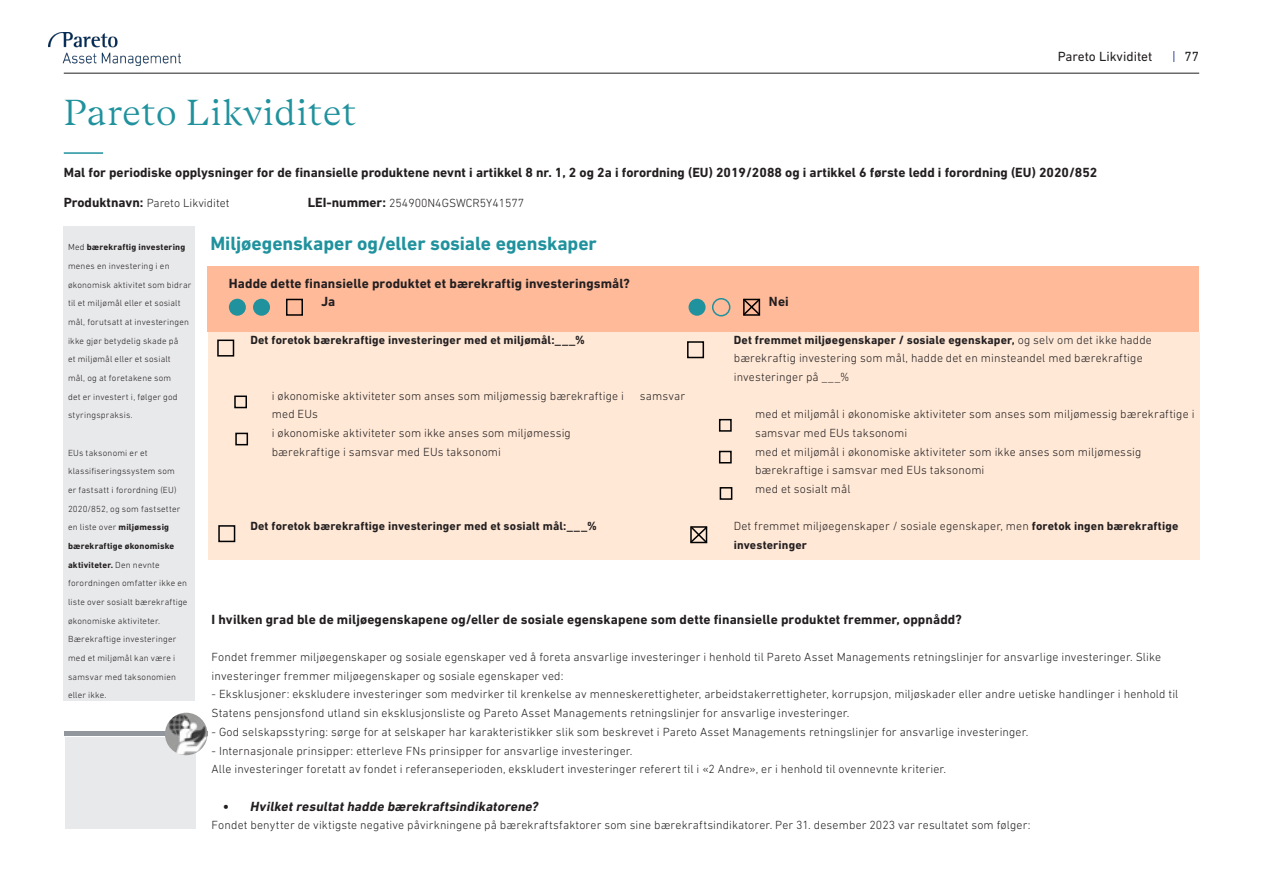
<style>
.page{position:relative;width:1263px;height:893px;background:#fff}
.page>*{position:absolute;margin:0;border:0;box-sizing:border-box;transform-origin:0 0}
.Tittel{font:300 36px "Beirut Display";color:#20929d}
.Brødtekst{font:700 19.5px "DIN Next LT Pro";letter-spacing:-.005em;color:#20929d}
.Brødtekst-2{font:700 13.5px "DIN Next LT Pro";color:#231f20}
.t1{font:italic 700 13.5px "DIN Next LT Pro";color:#231f20}
.t2{font:13.5px "DIN Next LT Pro";color:#231f20}
.Brødtekst-3{font:300 12px/18.6px "DIN Next LT Pro";letter-spacing:.01em;color:#231f20}
.Brødtekst-4{font:700 12px "DIN Next LT Pro";letter-spacing:.015em;color:#231f20}
.Brødtekst-5{font:300 9px/18.6px "DIN Next LT Pro";letter-spacing:.02em;color:#231f20}
.s1{font-weight:700;font-size:13.5px}
.s2{font-weight:700}
.s3{font-style:normal}
</style>
<div class="page">
<hr style="left:64px;top:73px;width:1135px;height:1px;background:#231f20">
<img style="left:49px;top:33px;width:131px;height:32px">
<hr style="left:64px;top:732px;width:143px;height:4px;background:#92969d">
<div style="left:208px;top:332px;width:991px;height:227px;background:#ffe8d6"></div>
<div style="left:207px;top:266px;width:992px;height:66px;background:#ffba9a"></div>
<hr style="left:64px;top:152px;width:39px;height:2px;background:#20929d">
<div style="left:64px;top:226px;width:131px;height:475px;background:#e8e9eb"></div>
<div style="left:65px;top:738px;width:131px;height:91px;background:#e8e9eb"></div>
<img style="left:165px;top:713px;width:42px;height:42px;border-radius:21px">
<div style="left:286px;top:299px;width:17px;height:17px;background:#ffba9a;border:2px solid #000"></div>
<div style="left:217px;top:340px;width:17px;height:17px;border:2px solid #000"></div>
<div style="left:218px;top:525px;width:17px;height:17px;border:2px solid #000"></div>
<div style="left:234px;top:396px;width:13px;height:12px;border:2px solid #000"></div>
<div style="left:235px;top:433px;width:13px;height:12px;border:2px solid #000"></div>
<div style="left:687px;top:341px;width:17px;height:17px;border:2px solid #000"></div>
<div style="left:719px;top:419px;width:13px;height:13px;border:2px solid #000"></div>
<div style="left:719px;top:451px;width:13px;height:12px;border:2px solid #000"></div>
<div style="left:720px;top:487px;width:12px;height:13px;border:2px solid #000"></div>
<svg style="left:743px;top:298px;width:18px;height:18px"></svg>
<svg style="left:690px;top:526px;width:18px;height:18px"></svg>
<div style="left:712px;top:298px;width:18px;height:18px;border:2px solid #20929d;border-radius:50%"></div>
<div style="left:688px;top:299px;width:17px;height:17px;background:#20929d;border-radius:50%"></div>
<div style="left:253px;top:299px;width:17px;height:17px;background:#20929d;border-radius:50%"></div>
<div style="left:229px;top:299px;width:17px;height:17px;background:#20929d;border-radius:50%"></div>
<p class="Tittel" style="left:64px;top:85px;width:294px">Pareto Likviditet</p>
<p class="t2" style="left:1058px;top:49px;width:96px">Pareto Likviditet</p>
<p class="t2" style="left:1184px;top:49px;width:16px">77</p>
<p class="Brødtekst-2" style="left:64px;top:164px;width:1035px">Mal for periodiske opplysninger for de finansielle produktene nevnt i artikkel 8 nr. 1, 2 og 2a i forordning (EU) 2019/2088 og i artikkel 6 første ledd i forordning (EU) 2020/852</p>
<p class="Brødtekst-3" style="left:64px;top:194px;width:167px"><span class="s1">Produktnavn:</span> Pareto Likviditet</p>
<p class="Brødtekst-3" style="left:308px;top:194px;width:218px"><span class="s1">LEI-nummer:</span> 254900N4GSWCR5Y41577</p>
<p class="Brødtekst-5" style="left:68px;top:238px;width:125px">Med <span class="s2">bærekraftig investering </span>menes en investering i en økonomisk aktivitet som bidrar til et miljømål eller et sosialt mål, forutsatt at investeringen ikke gjør betydelig skade på<br>et miljømål eller et sosialt<br>mål, og at foretakene som<br>det er investert i, følger god styringspraksis.</p>
<p class="Brødtekst-5" style="left:68px;top:443px;width:121px">EUs taksonomi er et klassifiseringssystem som<br>er fastsatt i forordning (EU)<br>2020/852, og som fastsetter en liste over <span class="s2">miljømessig bærekraftige økonomiske aktiviteter.</span> Den nevnte forordningen omfatter ikke en liste over sosialt bærekraftige økonomiske aktiviteter.<br>Bærekraftige investeringer med et miljømål kan være i samsvar med taksonomien eller ikke.</p>
<p class="Brødtekst" style="left:210px;top:232px;width:388px">Miljøegenskaper og/eller sosiale egenskaper</p>
<p class="Brødtekst-2" style="left:229px;top:275px;width:402px">Hadde dette finansielle produktet et bærekraftig investeringsmål?</p>
<p class="Brødtekst-2" style="left:321px;top:294px;width:16px">Ja</p>
<p class="Brødtekst-2" style="left:769px;top:294px;width:21px">Nei</p>
<p class="Brødtekst-4" style="left:250px;top:333px;width:336px">Det foretok bærekraftige investeringer med et miljømål:___%</p>
<p class="Brødtekst-3" style="left:734px;top:330px;width:420px"><span class="s2">Det fremmet miljøegenskaper / sosiale egenskaper,</span> og selv om det ikke hadde bærekraftig investering som mål, hadde det en minsteandel med bærekraftige investeringer på ___%</p>
<p class="Brødtekst-3" style="left:755px;top:405px;width:441px">med et miljømål i økonomiske aktiviteter som anses som miljømessig bærekraftige i samsvar med EUs taksonomi</p>
<p class="Brødtekst-3" style="left:755px;top:442px;width:388px">med et miljømål i økonomiske aktiviteter som ikke anses som miljømessig bærekraftige i samsvar med EUs taksonomi</p>
<p class="Brødtekst-3" style="left:755px;top:480px;width:97px">med et sosialt mål</p>
<p class="Brødtekst-3" style="left:734px;top:517px;width:446px">Det fremmet miljøegenskaper / sosiale egenskaper, men <span class="s2">foretok ingen bærekraftige investeringer</span></p>
<p class="Brødtekst-3" style="left:272px;top:386px;width:354px">i økonomiske aktiviteter som anses som miljømessig bærekraftige i</p>
<p class="Brødtekst-3" style="left:640px;top:386px;width:47px">samsvar</p>
<p class="Brødtekst-3" style="left:272px;top:405px;width:48px">med EUs</p>
<p class="Brødtekst-3" style="left:272px;top:424px;width:301px">i økonomiske aktiviteter som ikke anses som miljømessig bærekraftige i samsvar med EUs taksonomi</p>
<p class="Brødtekst-4" style="left:250px;top:519px;width:348px">Det foretok bærekraftige investeringer med et sosialt mål:___%</p>
<p class="Brødtekst-2" style="left:212px;top:611px;width:752px">I hvilken grad ble de miljøegenskapene og/eller de sosiale egenskapene som dette finansielle produktet fremmer, oppnådd?</p>
<p class="Brødtekst-3" style="left:212px;top:648px;width:951px">Fondet fremmer miljøegenskaper og sosiale egenskaper ved å foreta ansvarlige investeringer i henhold til Pareto Asset Managements retningslinjer for ansvarlige investeringer. Slike investeringer fremmer miljøegenskaper og sosiale egenskaper ved:</p>
<p class="Brødtekst-3" style="left:212px;top:685px;width:968px">- Eksklusjoner: ekskludere investeringer som medvirker til krenkelse av menneskerettigheter, arbeidstakerrettigheter, korrupsjon, miljøskader eller andre uetiske handlinger i henhold til<br>Statens pensjonsfond utland sin eksklusjonsliste og Pareto Asset Managements retningslinjer for ansvarlige investeringer.</p>
<p class="Brødtekst-3" style="left:212px;top:722px;width:818px">- God selskapsstyring: sørge for at selskaper har karakteristikker slik som beskrevet i Pareto Asset Managements retningslinjer for ansvarlige investeringer.</p>
<p class="Brødtekst-3" style="left:212px;top:741px;width:422px">- Internasjonale prinsipper: etterleve FNs prinsipper for ansvarlige investeringer.</p>
<p class="Brødtekst-3" style="left:212px;top:760px;width:736px">Alle investeringer foretatt av fondet i referanseperioden, ekskludert investeringer referert til i «2 Andre», er i henhold til ovennevnte kriterier.</p>
<p class="t1" style="left:223px;top:798px;width:319px"><span class="s3">•</span> Hvilketresultathadde bærekraftsindikatorene?</p>
<p class="Brødtekst-3" style="left:212px;top:816px;width:820px">Fondet benytter de viktigste negative påvirkningene på bærekraftsfaktorer som sine bærekraftsindikatorer. Per 31. desember 2023 var resultatet som følger:</p>
</div>
